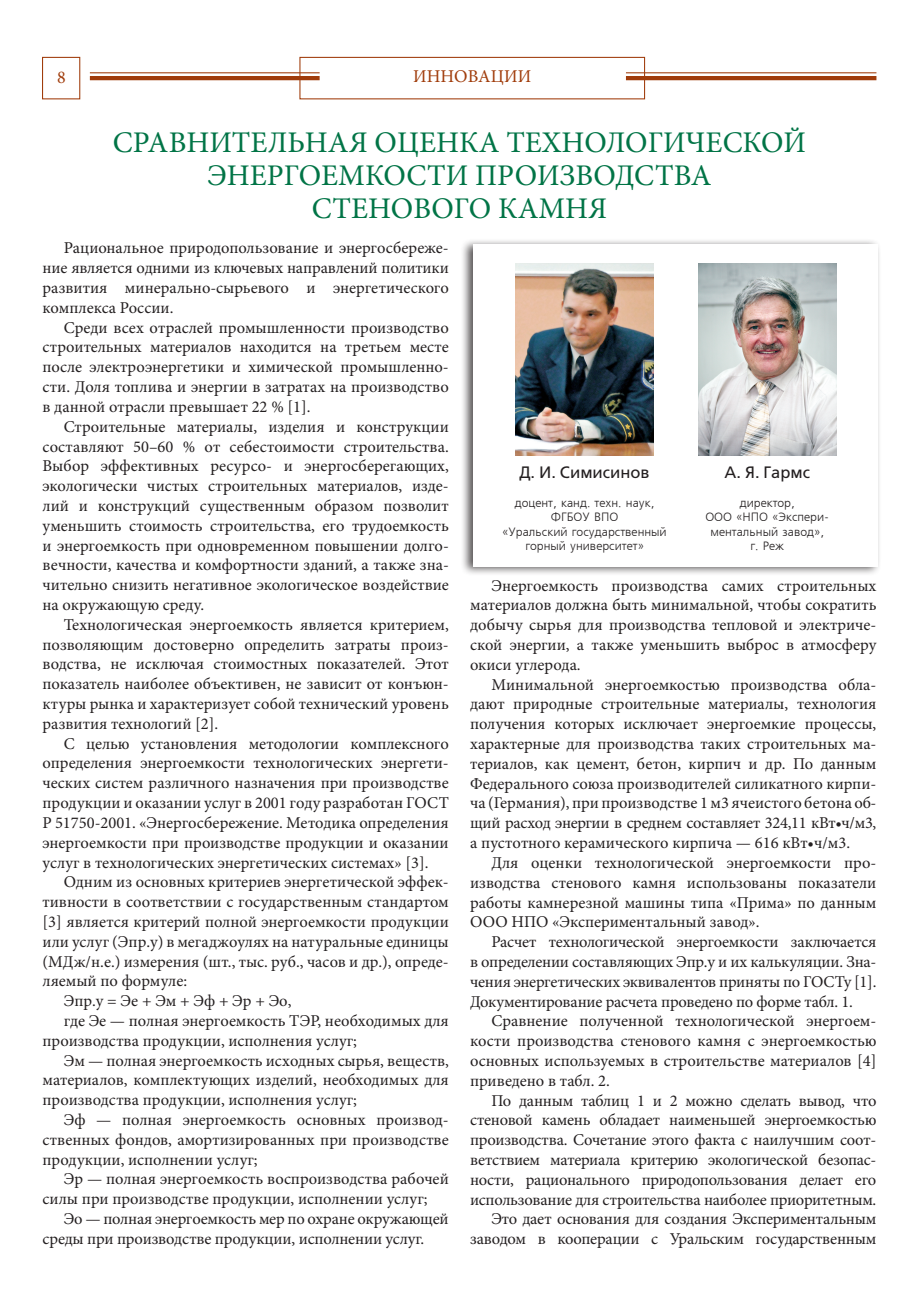
<style>
.page{position:relative;width:919px;height:1289px;background:#fff}
.page>*{position:absolute;margin:0;border:0;box-sizing:border-box;transform-origin:0 0}
.t1{font:30px/33px "Minion Pro";color:#017446;text-align:center}
.t2{font:18px "Minion Pro";color:#a03c0b}
.t3{font:16.5px/19.8px "Minion Pro";color:#231f20;text-align:justify}
.t4{font:16.5px "Free Set";color:#231f20}
.t5{font:12px/14.4px "Free Set CTT";color:#231f20;text-align:center}
</style>
<div class="page">
<hr style="left:626px;top:76px;width:250px;height:4px;background:#a03c0b">
<hr style="left:626px;top:72px;width:250px;height:1px;background:#a03c0b">
<hr style="left:90px;top:76px;width:229px;height:4px;background:#a03c0b">
<hr style="left:90px;top:72px;width:229px;height:1px;background:#a03c0b">
<div style="left:299px;top:57px;width:346px;height:42px;border:1px solid #a03c0b"></div>
<div style="left:42px;top:57px;width:38px;height:42px;border:1px solid #a03c0b"></div>
<div style="left:460px;top:238px;width:421px;height:338px;background:#231f20;opacity:.75"></div>
<div style="left:472px;top:244px;width:405px;height:323px;background:#fff"></div>
<img style="left:515px;top:264px;width:138px;height:191px">
<img style="left:698px;top:264px;width:138px;height:191px">
<p class="t2" style="left:57px;top:65px;width:10px">8</p>
<p class="t2" style="left:413px;top:64px;width:119px">ИННОВАЦИИ</p>
<h1 class="t1" style="left:113px;top:126px;width:694px">СРАВНИТЕЛЬНАЯ ОЦЕНКА ТЕХНОЛОГИЧЕСКОЙ<br>ЭНЕРГОЕМКОСТИ ПРОИЗВОДСТВА<br>СТЕНОВОГО КАМНЯ</h1>
<p class="t3" style="left:43px;top:238px;width:408px;text-indent:21px">Рациональное природопользование и энергосбереже&shy;ние является одними из ключевых направлений политики развития минерально-сырьевого и энергетического комплекса России.</p>
<p class="t3" style="left:43px;top:317px;width:408px;text-indent:21px">Среди всех отраслей промышленности производство строительных материалов находится на третьем месте после электроэнергетики и химической промышленно&shy;сти. Доля топлива и энергии в затратах на производство в данной отрасли превышает 22 % [1].</p>
<p class="t3" style="left:43px;top:416px;width:408px;text-indent:21px">Строительные материалы, изделия и конструкции составляют 50–60 % от себестоимости строительства.<br>Выбор эффективных ресурсо- и энергосберегающих, экологически чистых строительных материалов, изде&shy;лий и конструкций существенным образом позволит уменьшить стоимость строительства, его трудоемкость и энергоемкость при одновременном повышении долго&shy;вечности, качества и комфортности зданий, а также зна&shy;чительно снизить негативное экологическое воздействие на окружающую среду.</p>
<p class="t3" style="left:43px;top:614px;width:408px;text-indent:21px">Технологическая энергоемкость является критерием, позволяющим достоверно определить затраты произ&shy;водства, не исключая стоимостных показателей. Этот показатель наиболее объективен, не зависит от конъюн&shy;ктуры рынка и характеризует собой технический уровень развития технологий [2].</p>
<p class="t3" style="left:43px;top:733px;width:408px;text-indent:21px">С целью установления методологии комплексного определения энергоемкости технологических энергети&shy;ческих систем различного назначения при производстве продукции и оказании услуг в 2001 году разработан ГОСТ Р 51750-2001. «Энергосбережение. Методика определения энергоемкости при производстве продукции и оказании услуг в технологических энергетических системах» [3].</p>
<p class="t3" style="left:64px;top:872px;width:386px">Одним из основных критериев энергетической эффек-</p>
<p class="t3" style="left:43px;top:892px;width:408px">тивности в соответствии с государственным стандартом</p>
<p class="t3" style="left:43px;top:911px;width:408px">[3] является критерий полной энергоемкости продукции</p>
<p class="t3" style="left:43px;top:931px;width:408px">или услуг (Эпр.у) в мегаджоулях на натуральные единицы</p>
<p class="t3" style="left:43px;top:951px;width:408px">(МДж/н.е.) измерения (шт., тыс. руб., часов и др.), опреде-</p>
<p class="t3" style="left:43px;top:971px;width:146px">ляемый по формуле:</p>
<p class="t3" style="left:64px;top:991px;width:229px">Эпр.у = Эе + Эм + Эф + Эр + Эо,</p>
<p class="t3" style="left:64px;top:1010px;width:386px">где Эе — полная энергоемкость ТЭР, необходимых для</p>
<p class="t3" style="left:43px;top:1030px;width:316px">производства продукции, исполнения услуг;</p>
<p class="t3" style="left:64px;top:1050px;width:386px">Эм — полная энергоемкость исходных сырья, веществ,</p>
<p class="t3" style="left:43px;top:1070px;width:408px">материалов, комплектующих изделий, необходимых для</p>
<p class="t3" style="left:43px;top:1090px;width:316px">производства продукции, исполнения услуг;</p>
<p class="t3" style="left:64px;top:1109px;width:386px">Эф — полная энергоемкость основных производ-</p>
<p class="t3" style="left:43px;top:1129px;width:408px">ственных фондов, амортизированных при производстве</p>
<p class="t3" style="left:43px;top:1149px;width:216px">продукции, исполнении услуг;</p>
<p class="t3" style="left:64px;top:1169px;width:386px">Эр — полная энергоемкость воспроизводства рабочей</p>
<p class="t3" style="left:43px;top:1189px;width:386px">силы при производстве продукции, исполнении услуг;</p>
<p class="t3" style="left:64px;top:1208px;width:386px">Эо — полная энергоемкость мер по охране окружающей</p>
<p class="t3" style="left:43px;top:1228px;width:383px">среды при производстве продукции, исполнении услуг.</p>
<p class="t4" style="left:519px;top:462px;width:132px">Д. И. Симисинов</p>
<p class="t4" style="left:724px;top:462px;width:87px">А. Я. Гармс</p>
<p class="t5" style="left:502px;top:496px;width:166px">доцент, канд. техн. наук,<br>ФГБОУ ВПО<br>«Уральский государственный горный университет»</p>
<p class="t5" style="left:705px;top:496px;width:125px">директор,<br>ООО «НПО «Экспери&shy;ментальный завод», г. Реж</p>
<p class="t3" style="left:470px;top:575px;width:408px;text-indent:21px">Энергоемкость производства самих строительных материалов должна быть минимальной, чтобы сократить добычу сырья для производства тепловой и электриче&shy;ской энергии, а также уменьшить выброс в атмосферу окиси углерода.</p>
<p class="t3" style="left:470px;top:674px;width:408px;text-indent:21px">Минимальной энергоемкостью производства обла&shy;дают природные строительные материалы, технология получения которых исключает энергоемкие процессы, характерные для производства таких строительных ма&shy;териалов, как цемент, бетон, кирпич и др. По данным Федерального союза производителей силикатного кирпи&shy;ча (Германия), при производстве 1 м3 ячеистого бетона об&shy;щий расход энергии в среднем составляет 324,11 кВт•ч/м3, а пустотного керамического кирпича — 616 кВт•ч/м3.</p>
<p class="t3" style="left:470px;top:852px;width:408px;text-indent:21px">Для оценки технологической энергоемкости про&shy;изводства стенового камня использованы показатели работы камнерезной машины типа «Прима» по данным ООО НПО «Экспериментальный завод».</p>
<p class="t3" style="left:470px;top:932px;width:408px;text-indent:21px">Расчет технологической энергоемкости заключается в определении составляющих Эпр.у и их калькуляции. Зна&shy;чения энергетических эквивалентов приняты по ГОСТу [1].<br>Документирование расчета проведено по форме табл. 1.</p>
<p class="t3" style="left:470px;top:1011px;width:408px;text-indent:21px">Сравнение полученной технологической энергоем&shy;кости производства стенового камня с энергоемкостью основных используемых в строительстве материалов [4] приведено в табл. 2.</p>
<p class="t3" style="left:470px;top:1090px;width:408px;text-align:right">По данным таблиц 1 и 2 можно сделать вывод, что стеновой камень обладает наименьшей энергоемкостью производства. Сочетание этого факта с наилучшим соот&shy;ветствием материала критерию экологической безопас&shy;ности, рационального природопользования делает его использование для строительства наиболее приоритетным.<br>Это дает основания для создания Экспериментальным заводом в кооперации с Уральским государственным</p>
</div>
